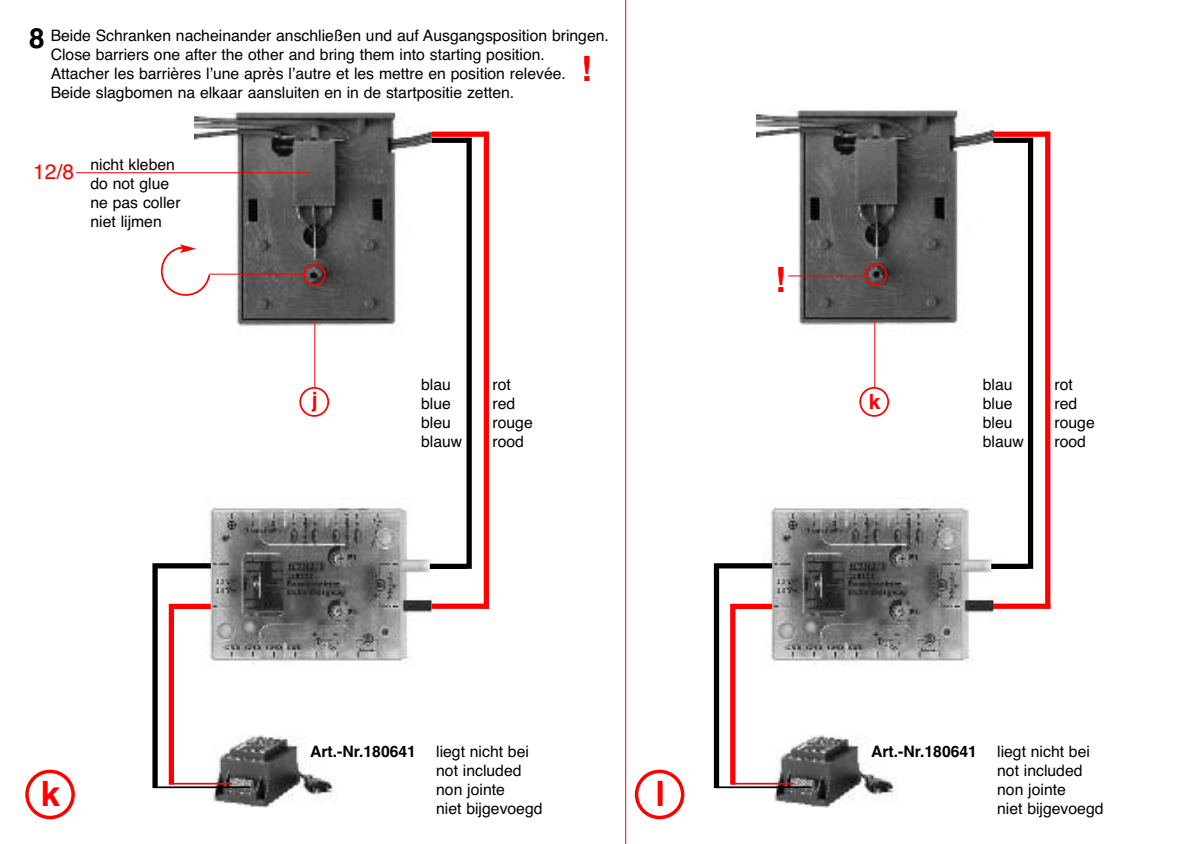
<style>
.page{position:relative;width:1191px;height:844px;background:#fff}
.page>*{position:absolute;margin:0;border:0;box-sizing:border-box;transform-origin:0 0}
.t1{font:700 35px "Helvetica";color:#f00}
.t2{font:700 28px "Helvetica";color:#000}
.t3{font:21px "Helvetica";color:#f00}
.t4{font:700 21px "Helvetica";color:#f00}
.t5{font:15.75px/18.9px "Helvetica";color:#000}
.t6{font:700 15.75px "Helvetica";color:#000}
</style>
<div class="page">
<svg style="left:635px;top:769px;width:49px;height:50px"></svg>
<img style="left:195px;top:112px;width:237px;height:223px">
<img style="left:756px;top:110px;width:237px;height:224px">
<img style="left:201px;top:507px;width:240px;height:159px">
<div style="left:484px;top:131px;width:5px;height:477px;background:#f00"></div>
<div style="left:432px;top:131px;width:53px;height:6px;background:#f00"></div>
<div style="left:431px;top:603px;width:58px;height:5px;background:#f00"></div>
<div style="left:466px;top:138px;width:6px;height:430px;background:#000"></div>
<div style="left:432px;top:138px;width:36px;height:5px;background:#000"></div>
<div style="left:430px;top:563px;width:37px;height:6px;background:#000"></div>
<div style="left:169px;top:603px;width:5px;height:181px;background:#f00"></div>
<div style="left:152px;top:563px;width:6px;height:224px;background:#000"></div>
<img style="left:212px;top:734px;width:123px;height:73px">
<svg style="left:303px;top:263px;width:23px;height:23px"></svg>
<svg style="left:25px;top:769px;width:50px;height:50px"></svg>
<hr style="left:169px;top:782px;width:63px;height:2px;background:#f00">
<hr style="left:155px;top:786px;width:95px;height:2px;background:#000">
<div style="left:169px;top:603px;width:42px;height:6px;background:#f00"></div>
<div style="left:157px;top:563px;width:54px;height:5px;background:#000"></div>
<img style="left:762px;top:507px;width:240px;height:158px">
<div style="left:1045px;top:131px;width:5px;height:477px;background:#f00"></div>
<div style="left:993px;top:131px;width:53px;height:6px;background:#f00"></div>
<div style="left:993px;top:603px;width:57px;height:5px;background:#f00"></div>
<div style="left:1028px;top:138px;width:5px;height:430px;background:#000"></div>
<div style="left:993px;top:138px;width:36px;height:5px;background:#000"></div>
<div style="left:991px;top:563px;width:37px;height:6px;background:#000"></div>
<div style="left:730px;top:603px;width:5px;height:181px;background:#f00"></div>
<div style="left:714px;top:563px;width:5px;height:224px;background:#000"></div>
<img style="left:773px;top:734px;width:123px;height:73px">
<svg style="left:864px;top:263px;width:23px;height:23px"></svg>
<hr style="left:731px;top:782px;width:63px;height:2px;background:#f00">
<hr style="left:716px;top:786px;width:95px;height:2px;background:#000">
<div style="left:731px;top:603px;width:41px;height:6px;background:#f00"></div>
<div style="left:718px;top:563px;width:54px;height:5px;background:#000"></div>
<div style="left:187px;top:230px;width:37px;height:44px;background:#fff"></div>
<svg style="left:161px;top:244px;width:49px;height:52px"></svg>
<hr style="left:209px;top:273px;width:94px;height:1px;background:#f00">
<hr style="left:314px;top:322px;width:1px;height:65px;background:#f00">
<svg style="left:299px;top:387px;width:30px;height:29px"></svg>
<hr style="left:874px;top:322px;width:1px;height:65px;background:#f00">
<svg style="left:859px;top:387px;width:30px;height:29px"></svg>
<hr style="left:625px;top:0;width:1px;height:843px;background:#f00">
<hr style="left:76px;top:172px;width:233px;height:1px;background:#f00">
<hr style="left:788px;top:275px;width:77px;height:1px;background:#f00">
<h2 class="t2" style="left:29px;top:22px;width:17px">8</h2>
<p class="t5" style="left:51px;top:26px;width:560px">Beide Schranken nacheinander anschließen und auf Ausgangsposition bringen.<br>Close barriers one after the other and bring them into starting position.<br>Attacher les barrières lʼune après lʼautre et les mettre en position relevée.<br>Beide slagbomen na elkaar aansluiten en in de startpositie zetten.</p>
<h1 class="t1" style="left:580px;top:49px;width:13px">!</h1>
<h3 class="t3" style="left:33px;top:159px;width:42px">12/8</h3>
<p class="t5" style="left:90px;top:155px;width:92px">nicht kleben do not glue ne pas coller niet lijmen</p>
<h1 class="t1" style="left:41px;top:773px;width:21px">k</h1>
<h1 class="t1" style="left:774px;top:259px;width:13px">!</h1>
<p class="t5" style="left:421px;top:375px;width:43px">blau blue bleu blauw</p>
<p class="t5" style="left:1054px;top:375px;width:42px">rot red rouge rood</p>
<p class="t5" style="left:982px;top:375px;width:43px">blau blue bleu blauw</p>
<p class="t5" style="left:492px;top:375px;width:42px">rot red rouge rood</p>
<h3 class="t4" style="left:312px;top:387px;width:7px">j</h3>
<h3 class="t4" style="left:868px;top:390px;width:13px">k</h3>
<p class="t6" style="left:310px;top:742px;width:107px">Art.-Nr.180641</p>
<p class="t5" style="left:436px;top:742px;width:108px">liegt nicht bei not included non jointe<br>niet bijgevoegd</p>
<p class="t6" style="left:871px;top:742px;width:107px">Art.-Nr.180641</p>
<p class="t5" style="left:997px;top:742px;width:108px">liegt nicht bei not included non jointe<br>niet bijgevoegd</p>
<h1 class="t1" style="left:655px;top:772px;width:11px">l</h1>
</div>
